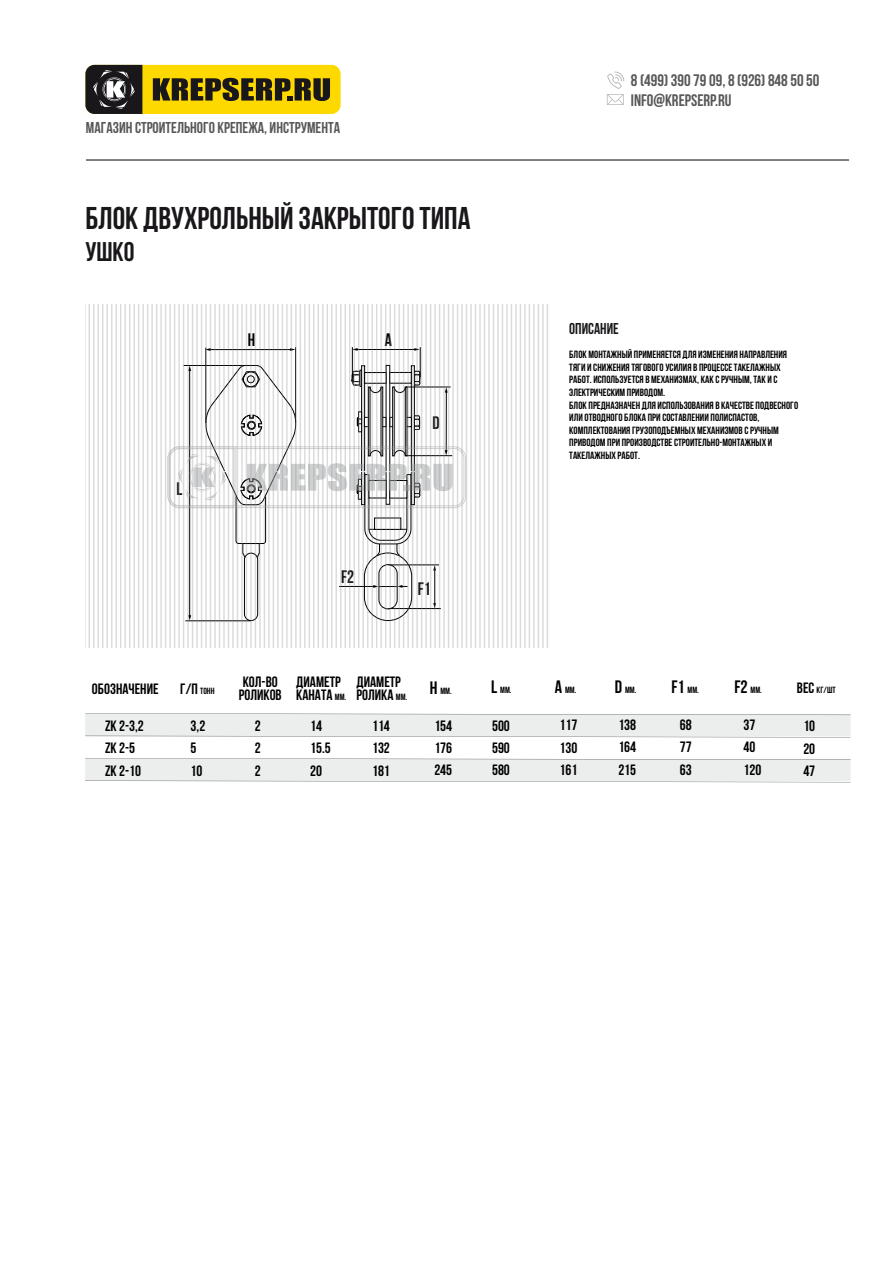
<style>
.page{position:relative;width:893px;height:1263px;background:#fff}
.page>*{position:absolute;margin:0;border:0;box-sizing:border-box;transform-origin:0 0}
.t1{font:700 31.5px "Bebas Neue";color:#1a171b}
.t2{font:700 27px "Bebas Neue";color:#1a171b}
.t3{font:700 18.15px "Bebas Neue";color:#1a171b;scale:.96 1}
.t4{font:700 18.15px "Bebas Neue";color:#000;scale:.96 1}
.t5{font:700 16.65px/20.1px "Bebas Neue";color:#58585a}
.t6{font:700 15.75px "Bebas Neue";color:#58585a}
.t7{font:700 15.75px "Bebas Neue";color:#1a171b;scale:.96 1}
.t8{font:700 15px/22.4px "Bebas Neue";color:#000;text-align:justify}
.t9{font:700 10.5px/12.6px "Bebas Neue";color:#000}
.t10{font:700 9px "Bebas Neue";color:#000}
.s1{font-size:9px}
.s2{font-size:18px}
.s3{font-size:15px}
</style>
<div class="page">
<div style="left:85px;top:65px;width:256px;height:49px;background:#fdd900;border-radius:9px"></div>
<svg style="left:85px;top:65px;width:57px;height:49px;background:#3f3d3f"></svg>
<svg style="left:153px;top:78px;width:177px;height:23px"></svg>
<hr style="left:86px;top:159px;width:763px;height:2px;background:#58585a">
<svg style="left:607px;top:72px;width:17px;height:33px"></svg>
<svg style="left:85px;top:305px;width:463px;height:342px"></svg>
<svg style="left:168px;top:364px;width:298px;height:194px"></svg>
<svg style="left:85px;top:714px;width:766px;height:69px;fill:#eceded"></svg>
<h3 class="t6" style="left:86px;top:119px;width:256px">МАГАЗИН СТРОИТЕЛЬНОГО КРЕПЕЖА, ИНСТРУМЕНТА</h3>
<h1 class="t1" style="left:85px;top:201px;width:387px">БЛОК ДВУХРОЛЬНЫЙ ЗАКРЫТОГО ТИПА</h1>
<h2 class="t2" style="left:85px;top:237px;width:51px">УШКО</h2>
<h3 class="t3" style="left:177px;top:479px;width:8px">L</h3>
<h3 class="t4" style="left:248px;top:330px;width:9px">H</h3>
<h3 class="t4" style="left:385px;top:330px;width:9px">A</h3>
<h3 class="t3" style="left:432px;top:413px;width:9px">D</h3>
<h3 class="t3" style="left:341px;top:567px;width:15px">F2</h3>
<h3 class="t3" style="left:418px;top:579px;width:15px">F1</h3>
<h3 class="t5" style="left:631px;top:70px;width:190px">8 (499) 390 79 09, 8 (926) 848 50 50<br>INFO@KREPSERP.RU</h3>
<h3 class="t7" style="left:569px;top:320px;width:53px">ОПИСАНИЕ</h3>
<p class="t9" style="left:569px;top:348px;width:230px">БЛОК МОНТАЖНЫЙ ПРИМЕНЯЕТСЯ ДЛЯ ИЗМЕНЕНИЯ НАПРАВЛЕНИЯ ТЯГИ И СНИЖЕНИЯ ТЯГОВОГО УСИЛИЯ В ПРОЦЕССЕ ТАКЕЛАЖНЫХ РАБОТ. ИСПОЛЬЗУЕТСЯ В МЕХАНИЗМАХ, КАК С РУЧНЫМ, ТАК И С ЭЛЕКТРИЧЕСКИМ ПРИВОДОМ.<br>БЛОК ПРЕДНАЗНАЧЕН ДЛЯ ИСПОЛЬЗОВАНИЯ В КАЧЕСТВЕ ПОДВЕСНОГО ИЛИ ОТВОДНОГО БЛОКА ПРИ СОСТАВЛЕНИИ ПОЛИСПАСТОВ, КОМПЛЕКТОВАНИЯ ГРУЗОПОДЪЕМНЫХ МЕХАНИЗМОВ С РУЧНЫМ ПРИВОДОМ ПРИ ПРОИЗВОДСТВЕ СТРОИТЕЛЬНО-МОНТАЖНЫХ И ТАКЕЛАЖНЫХ РАБОТ.</p>
<h3 class="t8" style="left:239px;top:675px;width:44px;line-height:13.5px">КОЛ-ВО<br>РОЛИКОВ</h3>
<h3 class="t8" style="left:296px;top:674px;width:52px;line-height:13.5px">ДИАМЕТР<br>КАНАТА <span class="s1">ММ.</span></h3>
<h3 class="t8" style="left:310px;top:714px;width:22px;text-align:left">14<br>15.5<br>20</h3>
<h3 class="t8" style="left:356px;top:675px;width:52px;line-height:13.5px">ДИАМЕТР<br>РОЛИКА <span class="s1">ММ.</span></h3>
<p class="t10" style="left:430px;top:685px;width:23px"><span class="s2">H</span> ММ.</p>
<p class="t10" style="left:491px;top:685px;width:22px"><span class="s2">L</span> ММ.</p>
<p class="t10" style="left:555px;top:685px;width:23px"><span class="s2">A</span> ММ.</p>
<p class="t10" style="left:615px;top:685px;width:23px"><span class="s2">D</span> ММ.</p>
<p class="t10" style="left:671px;top:685px;width:29px"><span class="s2">F1</span> ММ.</p>
<p class="t10" style="left:734px;top:685px;width:29px"><span class="s2">F2</span> ММ.</p>
<h3 class="t8" style="left:92px;top:677px;width:68px">ОБОЗНАЧЕНИЕ</h3>
<p class="t10" style="left:797px;top:685px;width:40px"><span class="s3">ВЕС</span> КГ/ШТ</p>
<h3 class="t8" style="left:105px;top:714px;width:40px;text-align:left">ZK 2-3,2<br>ZK 2-5<br>ZK 2-10</h3>
<h3 class="t8" style="left:372px;top:714px;width:19px">114<br>132<br>181</h3>
<h3 class="t8" style="left:803px;top:715px;width:13px">10<br>20<br>47</h3>
<p class="t10" style="left:180px;top:686px;width:36px"><span class="s3">Г/П</span> ТОНН</p>
<h3 class="t8" style="left:191px;top:714px;width:16px;text-align:left">3,2<br>5<br>10</h3>
<h3 class="t8" style="left:434px;top:714px;width:19px">154<br>176<br>245</h3>
<h3 class="t8" style="left:492px;top:714px;width:19px">500<br>590<br>580</h3>
<h3 class="t8" style="left:560px;top:714px;width:19px">117<br>130<br>161</h3>
<h3 class="t8" style="left:618px;top:713px;width:19px">138<br>164<br>215</h3>
<h3 class="t8" style="left:680px;top:713px;width:13px">68<br>77<br>63</h3>
<h3 class="t8" style="left:744px;top:713px;width:19px;text-align:left">37<br>40<br>120</h3>
<h3 class="t8" style="left:255px;top:714px;width:7px">2<br>2<br>2</h3>
</div>
